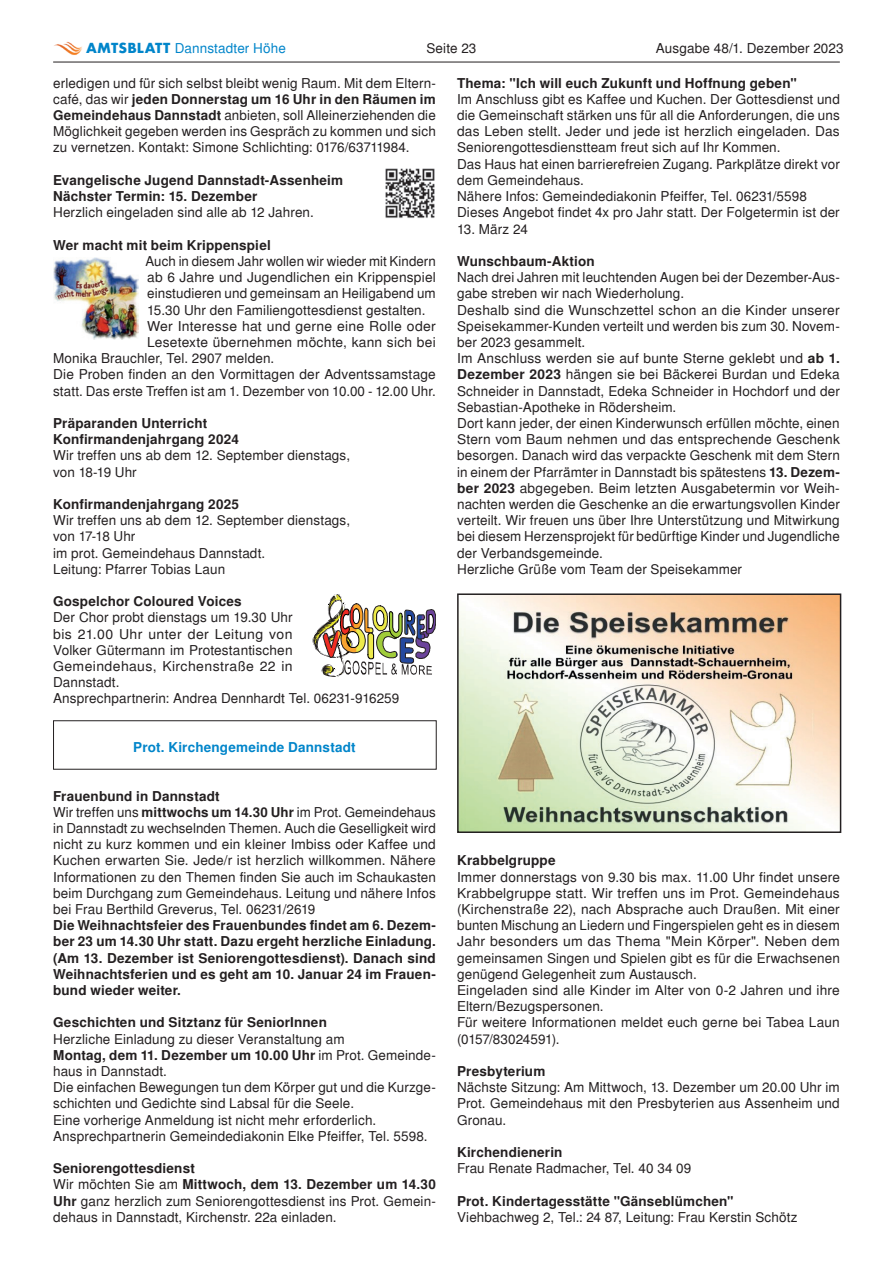
<style>
.page{position:relative;width:893px;height:1263px;background:#fff}
.page>*{position:absolute;margin:0;border:0;box-sizing:border-box;transform-origin:0 0}
._100_bodycopy{font:13.5px/16.2px "Sans";letter-spacing:.01em;color:#231f20;text-align:justify}
._100_bodycopy-2{font:700 13.5px/16.2px "Sans";letter-spacing:.015em;color:#231f20;text-align:justify}
._100_bodycopy-3{font:13.5px "Sans";letter-spacing:.01em;color:#231f20;scale:1.04 1}
._100_bodycopy-4{font:700 13.5px "Sans";letter-spacing:.015em;color:#0085ca}
.t1{font:13.5px "Sans";letter-spacing:.01em;color:#0085ca}
.s1{font-family:"Futura";font-weight:700}
.s2{font-weight:700}
</style>
<div class="page">
<hr style="left:53px;top:62px;width:787px;height:1px;background:#231f20">
<img style="left:54px;top:41px;width:28px;height:14px">
<img style="left:385px;top:168px;width:50px;height:50px">
<img style="left:53px;top:258px;width:86px;height:82px">
<svg style="left:313px;top:594px;width:123px;height:83px"></svg>
<div style="left:53px;top:720px;width:384px;height:50px;border:1px solid #231f20"></div>
<img style="left:460px;top:596px;width:378px;height:234px">
<div style="left:457px;top:593px;width:384px;height:240px;border:2px solid #231f20"></div>
<p class="t1" style="left:86px;top:40px;width:201px"><span class="s1">AMTSBLATT</span> Dannstadter Höhe</p>
<p class="_100_bodycopy" style="left:426px;top:40px;width:51px">Seite 23</p>
<p class="_100_bodycopy" style="left:656px;top:40px;width:189px">Ausgabe 48/1. Dezember 2023</p>
<p class="_100_bodycopy" style="left:53px;top:75px;width:384px">erledigen und für sich selbst bleibt wenig Raum. Mit dem Eltern&shy;café, das wir <span class="s2">jeden Donnerstag um 16 Uhr in den Räumen im Gemeindehaus Dannstadt</span> anbieten, soll Alleinerziehenden die Möglichkeit gegeben werden ins Gespräch zu kommen und sich zu vernetzen. Kontakt: Simone Schlichting: 0176/63711984.</p>
<p class="_100_bodycopy-2" style="left:53px;top:172px;width:291px">Evangelische Jugend Dannstadt-Assenheim</p>
<p class="_100_bodycopy-2" style="left:53px;top:188px;width:206px">Nächster Termin: 15. Dezember</p>
<p class="_100_bodycopy" style="left:53px;top:204px;width:262px">Herzlich eingeladen sind alle ab 12 Jahren.</p>
<p class="_100_bodycopy-2" style="left:53px;top:237px;width:219px">Wer macht mit beim Krippenspiel</p>
<p class="_100_bodycopy" style="left:145px;top:253px;width:292px">Auch in diesem Jahr wollen wir wieder mit Kindern ab 6 Jahre und Jugendlichen ein Krippenspiel einstudieren und gemeinsam an Heiligabend um 15.30 Uhr den Familiengottesdienst gestalten.</p>
<p class="_100_bodycopy-3" style="left:147px;top:318px;width:279px">Wer Interesse hat und gerne eine Rolle oder</p>
<p class="_100_bodycopy" style="left:147px;top:334px;width:290px">Lesetexte übernehmen möchte, kann sich bei</p>
<p class="_100_bodycopy" style="left:53px;top:350px;width:223px">Monika Brauchler, Tel. 2907 melden.</p>
<p class="_100_bodycopy" style="left:53px;top:366px;width:384px">Die Proben finden an den Vormittagen der Adventssamstage statt. Das erste Treffen ist am 1. Dezember von 10.00 - 12.00 Uhr.</p>
<p class="_100_bodycopy-2" style="left:53px;top:415px;width:156px">Präparanden Unterricht</p>
<p class="_100_bodycopy-2" style="left:53px;top:431px;width:187px">Konfirmandenjahrgang 2024</p>
<p class="_100_bodycopy" style="left:53px;top:447px;width:298px">Wir treffen uns ab dem 12. September dienstags,</p>
<p class="_100_bodycopy" style="left:53px;top:464px;width:85px">von 18-19 Uhr</p>
<p class="_100_bodycopy-2" style="left:53px;top:496px;width:187px">Konfirmandenjahrgang 2025</p>
<p class="_100_bodycopy" style="left:53px;top:512px;width:298px">Wir treffen uns ab dem 12. September dienstags,</p>
<p class="_100_bodycopy" style="left:53px;top:528px;width:84px">von 17-18 Uhr</p>
<p class="_100_bodycopy" style="left:53px;top:545px;width:214px">im prot. Gemeindehaus Dannstadt.</p>
<p class="_100_bodycopy" style="left:53px;top:561px;width:174px">Leitung: Pfarrer Tobias Laun</p>
<p class="_100_bodycopy-2" style="left:53px;top:593px;width:190px">Gospelchor Coloured Voices</p>
<p class="_100_bodycopy" style="left:53px;top:609px;width:241px">Der Chor probt dienstags um 19.30 Uhr bis 21.00 Uhr unter der Leitung von Volker Gütermann im Protestantischen Gemeindehaus, Kirchenstraße 22 in Dannstadt.</p>
<p class="_100_bodycopy" style="left:53px;top:690px;width:348px">Ansprechpartnerin: Andrea Dennhardt Tel. 06231-916259</p>
<p class="_100_bodycopy-4" style="left:133px;top:739px;width:224px">Prot. Kirchengemeinde Dannstadt</p>
<p class="_100_bodycopy-2" style="left:53px;top:788px;width:168px">Frauenbund in Dannstadt</p>
<p class="_100_bodycopy" style="left:53px;top:804px;width:384px">Wir treffen uns <span class="s2">mittwochs um 14.30 Uhr</span> im Prot. Gemeindehaus in Dannstadt zu wechselnden Themen. Auch die Geselligkeit wird nicht zu kurz kommen und ein kleiner Imbiss oder Kaffee und Kuchen erwarten Sie. Jede/r ist herzlich willkommen. Nähere Informationen zu den Themen finden Sie auch im Schaukasten beim Durchgang zum Gemeindehaus. Leitung und nähere Infos bei Frau Berthild Greverus, Tel. 06231/2619</p>
<p class="_100_bodycopy-2" style="left:53px;top:917px;width:384px">Die Weihnachtsfeier des Frauenbundes findet am 6. Dezem&shy;ber 23 um 14.30 Uhr statt. Dazu ergeht herzliche Einladung. (Am 13. Dezember ist Seniorengottesdienst). Danach sind Weihnachtsferien und es geht am 10. Januar 24 im Frauen&shy;bund wieder weiter.</p>
<p class="_100_bodycopy-2" style="left:53px;top:1014px;width:275px">Geschichten und Sitztanz für SeniorInnen</p>
<p class="_100_bodycopy" style="left:53px;top:1031px;width:293px">Herzliche Einladung zu dieser Veranstaltung am</p>
<p class="_100_bodycopy" style="left:53px;top:1047px;width:384px"><span class="s2">Montag, dem 11. Dezember um 10.00 Uhr</span> im Prot. Gemeinde&shy;haus in Dannstadt.</p>
<p class="_100_bodycopy" style="left:53px;top:1079px;width:384px">Die einfachen Bewegungen tun dem Körper gut und die Kurzge&shy;schichten und Gedichte sind Labsal für die Seele.</p>
<p class="_100_bodycopy" style="left:53px;top:1112px;width:325px">Eine vorherige Anmeldung ist nicht mehr erforderlich.</p>
<p class="_100_bodycopy" style="left:53px;top:1128px;width:376px">Ansprechpartnerin Gemeindediakonin Elke Pfeiffer, Tel. 5598.</p>
<p class="_100_bodycopy-2" style="left:53px;top:1160px;width:143px">Seniorengottesdienst</p>
<p class="_100_bodycopy" style="left:53px;top:1176px;width:384px">Wir möchten Sie am <span class="s2">Mittwoch, dem 13. Dezember um 14.30<br>Uhr</span> ganz herzlich zum Seniorengottesdienst ins Prot. Gemein&shy;dehaus in Dannstadt, Kirchenstr. 22a einladen.</p>
<p class="_100_bodycopy-2" style="left:457px;top:75px;width:341px">Thema: "Ich will euch Zukunft und Hoffnung geben"</p>
<p class="_100_bodycopy" style="left:457px;top:91px;width:384px">Im Anschluss gibt es Kaffee und Kuchen. Der Gottesdienst und die Gemeinschaft stärken uns für all die Anforderungen, die uns das Leben stellt. Jeder und jede ist herzlich eingeladen. Das Seniorengottesdienstteam freut sich auf Ihr Kommen.</p>
<p class="_100_bodycopy" style="left:457px;top:156px;width:384px">Das Haus hat einen barrierefreien Zugang. Parkplätze direkt vor dem Gemeindehaus.</p>
<p class="_100_bodycopy" style="left:457px;top:188px;width:351px">Nähere Infos: Gemeindediakonin Pfeiffer, Tel. 06231/5598</p>
<p class="_100_bodycopy" style="left:457px;top:204px;width:384px">Dieses Angebot findet 4x pro Jahr statt. Der Folgetermin ist der</p>
<p class="_100_bodycopy" style="left:457px;top:221px;width:72px">13. März 24</p>
<p class="_100_bodycopy-2" style="left:457px;top:253px;width:139px">Wunschbaum-Aktion</p>
<p class="_100_bodycopy" style="left:457px;top:269px;width:384px">Nach drei Jahren mit leuchtenden Augen bei der Dezember-Aus&shy;gabe streben wir nach Wiederholung.</p>
<p class="_100_bodycopy" style="left:457px;top:302px;width:384px">Deshalb sind die Wunschzettel schon an die Kinder unserer Speisekammer-Kunden verteilt und werden bis zum 30. Novem&shy;ber 2023 gesammelt.</p>
<p class="_100_bodycopy" style="left:457px;top:350px;width:384px">Im Anschluss werden sie auf bunte Sterne geklebt und <span class="s2">ab 1.<br>Dezember 2023</span> hängen sie bei Bäckerei Burdan und Edeka Schneider in Dannstadt, Edeka Schneider in Hochdorf und der Sebastian-Apotheke in Rödersheim.</p>
<p class="_100_bodycopy" style="left:457px;top:415px;width:384px">Dort kann jeder, der einen Kinderwunsch erfüllen möchte, einen Stern vom Baum nehmen und das entsprechende Geschenk besorgen. Danach wird das verpackte Geschenk mit dem Stern in einem der Pfarrämter in Dannstadt bis spätestens <span class="s2">13. Dezem&shy;ber 2023</span> abgegeben. Beim letzten Ausgabetermin vor Weih&shy;nachten werden die Geschenke an die erwartungsvollen Kinder verteilt. Wir freuen uns über Ihre Unterstützung und Mitwirkung bei diesem Herzensprojekt für bedürftige Kinder und Jugendliche der Verbandsgemeinde.</p>
<p class="_100_bodycopy" style="left:457px;top:561px;width:287px">Herzliche Grüße vom Team der Speisekammer</p>
<p class="_100_bodycopy-2" style="left:457px;top:852px;width:100px">Krabbelgruppe</p>
<p class="_100_bodycopy" style="left:457px;top:869px;width:384px">Immer donnerstags von 9.30 bis max. 11.00 Uhr findet unsere Krabbelgruppe statt. Wir treffen uns im Prot. Gemeindehaus (Kirchenstraße 22), nach Absprache auch Draußen. Mit einer bunten Mischung an Liedern und Fingerspielen geht es in diesem Jahr besonders um das Thema "Mein Körper". Neben dem gemeinsamen Singen und Spielen gibt es für die Erwachsenen genügend Gelegenheit zum Austausch.</p>
<p class="_100_bodycopy" style="left:457px;top:982px;width:384px">Eingeladen sind alle Kinder im Alter von 0-2 Jahren und ihre<br>Eltern/Bezugspersonen.</p>
<p class="_100_bodycopy" style="left:457px;top:1014px;width:384px">Für weitere Informationen meldet euch gerne bei Tabea Laun (0157/83024591).</p>
<p class="_100_bodycopy-2" style="left:457px;top:1063px;width:90px">Presbyterium</p>
<p class="_100_bodycopy" style="left:457px;top:1079px;width:384px">Nächste Sitzung: Am Mittwoch, 13. Dezember um 20.00 Uhr im Prot. Gemeindehaus mit den Presbyterien aus Assenheim und Gronau.</p>
<p class="_100_bodycopy-2" style="left:457px;top:1144px;width:107px">Kirchendienerin</p>
<p class="_100_bodycopy" style="left:457px;top:1160px;width:236px">Frau Renate Radmacher, Tel. 40 34 09</p>
<p class="_100_bodycopy-2" style="left:457px;top:1193px;width:278px">Prot. Kindertagesstätte "Gänseblümchen"</p>
<p class="_100_bodycopy" style="left:457px;top:1209px;width:342px">Viehbachweg 2, Tel.: 24 87, Leitung: Frau Kerstin Schötz</p>
</div>
